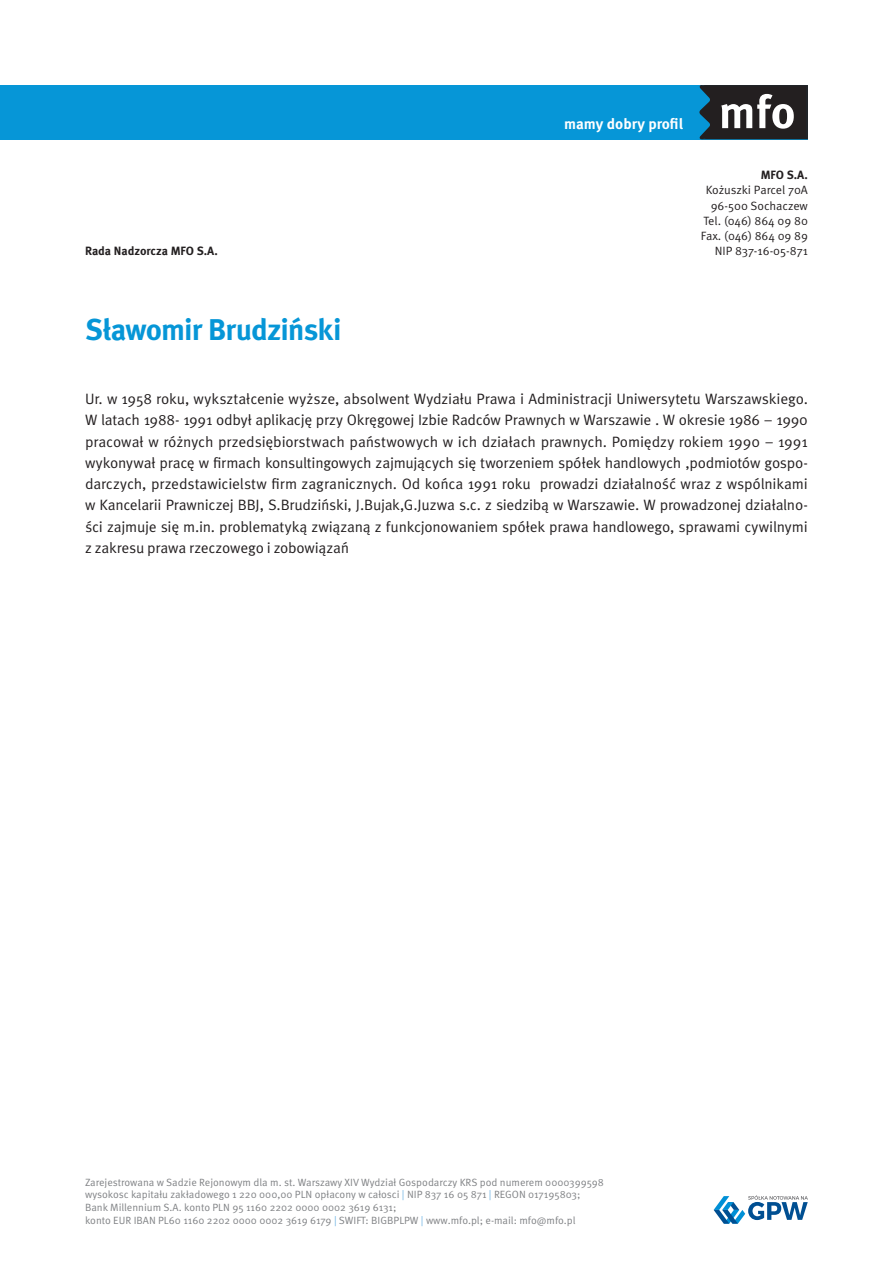
<style>
.page{position:relative;width:893px;height:1263px;background:#fff}
.page>*{position:absolute;margin:0;border:0;box-sizing:border-box;transform-origin:0 0}
.tyt_0{font:700 30px "Meta Pro";letter-spacing:-.03em;color:#0696d7}
.tekst{font:15px/21.3px "Meta Pro";letter-spacing:-.015em;color:#231f20;text-align:justify}
.t1{font:700 15px "Meta Pro";color:#fff}
.t2{font:12px/15.1px "Meta Pro";letter-spacing:-.005em;color:#231f20;text-align:right}
.t3{font:700 12px "Meta Pro";color:#231f20}
.t4{font:10.5px/12.6px "Meta Pro";color:#808285}
.s1{color:#74b6e4}
</style>
<div class="page">
<div style="left:0;top:85px;width:808px;height:54px;background:#0696d7"></div>
<svg style="left:699px;top:85px;width:109px;height:54px;background:#484d51"></svg>
<svg style="left:714px;top:1195px;width:94px;height:29px"></svg>
<p class="t1" style="left:564px;top:114px;width:120px">mamy dobry profil</p>
<p class="t3" style="left:761px;top:167px;width:49px">MFO S.A.</p>
<p class="t2" style="left:701px;top:183px;width:109px">Kożuszki Parcel 70A<br>96-500 Sochaczew<br>Tel. (046) 864 09 80<br>Fax. (046) 864 09 89</p>
<p class="t3" style="left:85px;top:243px;width:134px">Rada Nadzorcza MFO S.A.</p>
<p class="t2" style="left:715px;top:244px;width:95px">NIP 837-16-05-871</p>
<p class="tyt_0" style="left:85px;top:311px;width:258px">Sławomir Brudziński</p>
<p class="tekst" style="left:85px;top:389px;width:724px">Ur. w 1958 roku, wykształcenie wyższe, absolwent Wydziału Prawa i Administracji Uniwersytetu Warszawskiego.<br>W latach 1988- 1991 odbył aplikację przy Okręgowej Izbie Radców Prawnych w Warszawie . W okresie 1986 – 1990 pracował w różnych przedsiębiorstwach państwowych w ich działach prawnych. Pomiędzy rokiem 1990 – 1991 wykonywał pracę w firmach konsultingowych zajmujących się tworzeniem spółek handlowych ,podmiotów gospo&shy;darczych, przedstawicielstw firm zagranicznych. Od końca 1991 roku prowadzi działalność wraz z wspólnikami w Kancelarii Prawniczej BBJ, S.Brudziński, J.Bujak,G.Juzwa s.c. z siedzibą w Warszawie. W prowadzonej działalno&shy;ści zajmuje się m.in. problematyką związaną z funkcjonowaniem spółek prawa handlowego, sprawami cywilnymi z zakresu prawa rzeczowego i zobowiązań</p>
<p class="t4" style="left:85px;top:1176px;width:520px">Zarejestrowana w Sadzie Rejonowym dla m. st. Warszawy XIV Wydział Gospodarczy KRS pod numerem 0000399598 wysokosc kapitału zakładowego 1 220 000,00 PLN opłacony w całosci <span class="s1">|</span> NIP 837 16 05 871 <span class="s1">|</span> REGON 017195803; Bank Millennium S.A. konto PLN 95 1160 2202 0000 0002 3619 6131;<br>konto EUR IBAN PL60 1160 2202 0000 0002 3619 6179 <span class="s1">|</span> SWIFT: BIGBPLPW <span class="s1">|</span> www.mfo.pl; e-mail: mfo@mfo.pl</p>
</div>
